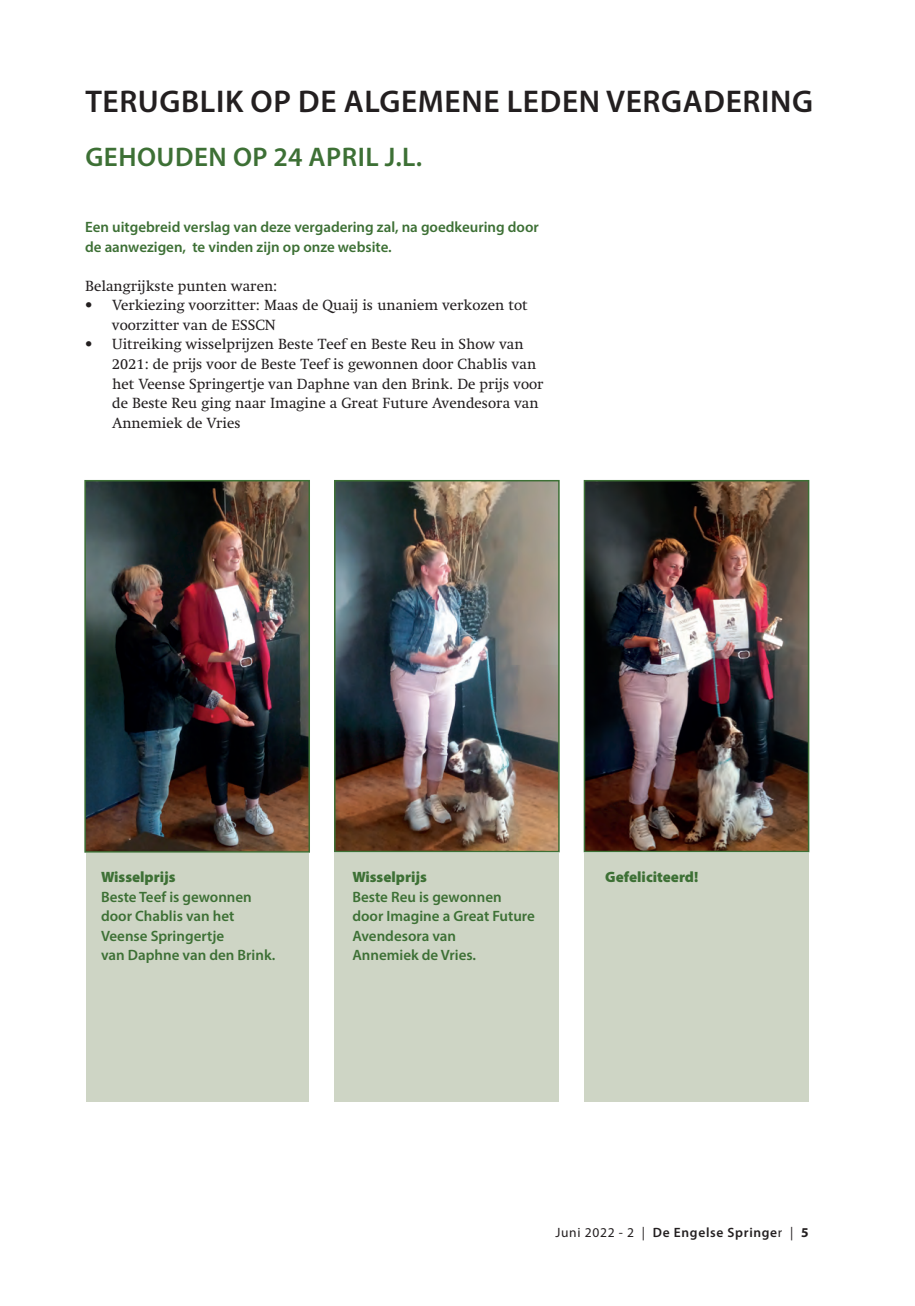
<style>
.page{position:relative;width:915px;height:1306px;background:#fff}
.page>*{position:absolute;margin:0;border:0;box-sizing:border-box;transform-origin:0 0}
.t1{font:600 31.5px "Myriad Pro";letter-spacing:.02em;color:#231f20}
.t2{font:600 27px "Myriad Pro";letter-spacing:.02em;color:#3d7035}
.t3{font:15px/19.5px "Swift LT Pro";color:#231f20}
.t4{font:600 15px/19.5px "Myriad Pro";color:#3d7035}
.t5{font:900 15px "Myriad Pro";color:#3d7035}
.t6{font:600 13.5px "Myriad Pro";letter-spacing:.05em;color:#231f20}
.s1{font-weight:400}
.s2{font-weight:700}
</style>
<div class="page">
<img style="left:87px;top:483px;width:220px;height:366px">
<div style="left:84px;top:480px;width:226px;height:372px;border:2px solid #3d7035"></div>
<img style="left:337px;top:483px;width:219px;height:366px">
<div style="left:334px;top:480px;width:225px;height:372px;border:2px solid #3d7035"></div>
<img style="left:586px;top:483px;width:220px;height:366px">
<div style="left:583px;top:480px;width:226px;height:372px;border:2px solid #3d7035"></div>
<div style="left:86px;top:852px;width:222px;height:249px;background:#ced5c5"></div>
<div style="left:334px;top:852px;width:224px;height:249px;background:#ced5c5"></div>
<div style="left:584px;top:852px;width:224px;height:249px;background:#ced5c5"></div>
<h1 class="t1" style="left:85px;top:81px;width:728px">TERUGBLIK OP DE ALGEMENE LEDEN VERGADERING</h1>
<h2 class="t2" style="left:85px;top:140px;width:338px">GEHOUDEN OP 24 APRIL J.L.</h2>
<p class="t4" style="left:85px;top:217px;width:455px">Een uitgebreid verslag van deze vergadering zal, na goedkeuring door de aanwezigen, te vinden zijn op onze website.</p>
<p class="t3" style="left:85px;top:276px;width:194px">Belangrijkste punten waren:</p>
<p class="t3" style="left:112px;top:295px;width:417px;text-indent:-27px">• Verkiezing voorzitter: Maas de Quaij is unaniem verkozen tot voorzitter van de ESSCN</p>
<p class="t3" style="left:112px;top:334px;width:433px;text-indent:-27px">• Uitreiking wisselprijzen Beste Teef en Beste Reu in Show van 2021: de prijs voor de Beste Teef is gewonnen door Chablis van het Veense Springertje van Daphne van den Brink. De prijs voor de Beste Reu ging naar Imagine a Great Future Avendesora van Annemiek de Vries</p>
<p class="t5" style="left:101px;top:868px;width:76px">Wisselprijs</p>
<p class="t4" style="left:101px;top:886px;width:176px">Beste Teef is gewonnen door Chablis van het<br>Veense Springertje<br>van Daphne van den Brink.</p>
<p class="t5" style="left:352px;top:868px;width:76px">Wisselprijs</p>
<p class="t4" style="left:352px;top:886px;width:184px">Beste Reu is gewonnen door Imagine a Great Future<br>Avendesora van<br>Annemiek de Vries.</p>
<p class="t5" style="left:605px;top:868px;width:95px">Gefeliciteerd!</p>
<p class="t6" style="left:555px;top:1224px;width:254px"><span class="s1">Juni 2022 - 2 |</span> De Engelse Springe<span class="s1">r |</span> <span class="s2">5</span></p>
</div>
